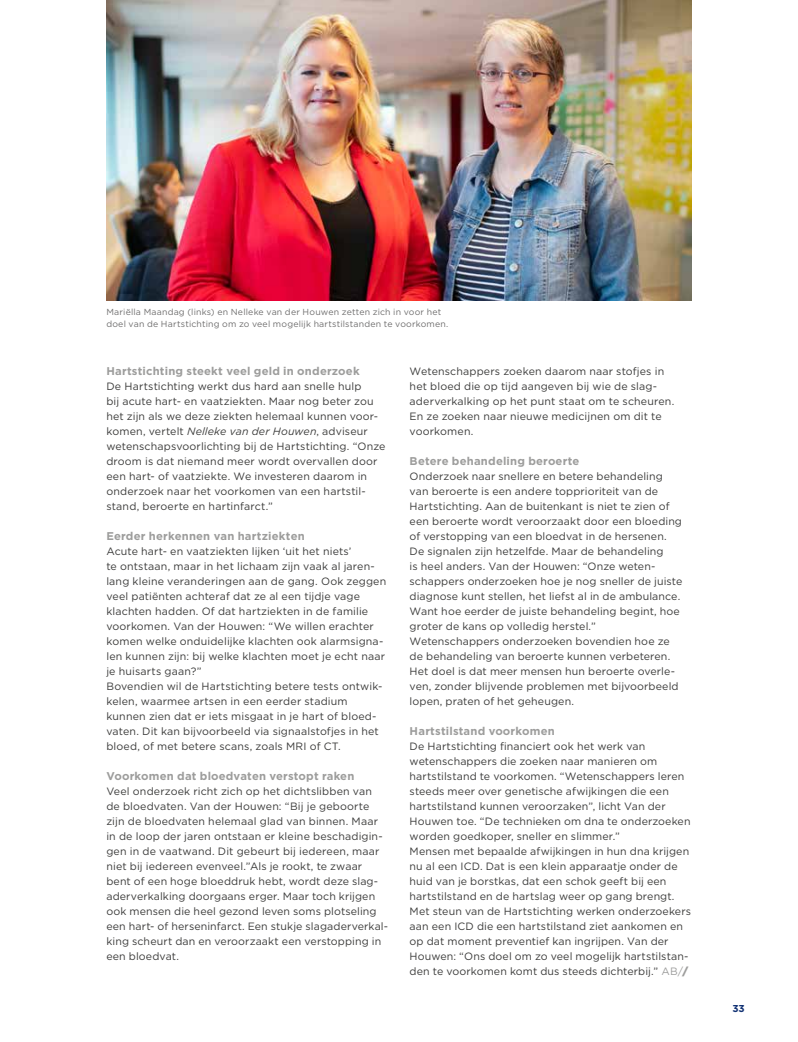
<style>
.page{position:relative;width:798px;height:1042px;background:#fff}
.page>*{position:absolute;margin:0;border:0;box-sizing:border-box;transform-origin:0 0}
.t1{font:700 11.25px "Gotham";letter-spacing:.015em;color:#9d9d9c}
.t2{font:10.62px/15px "Gotham";letter-spacing:.01em;color:#3c3c3b}
.t3{font:700 10px "Gotham";color:#123274}
.t4{font:8.75px/12.5px "Gotham";letter-spacing:.025em;color:#706f6f}
.s1{font-style:italic}
.s2{color:#9d9d9c}
.s3{font-weight:900;color:#9d9d9c}
</style>
<div class="page">
<img style="left:106px;top:0;width:585px;height:300px">
<p class="t4" style="left:106px;top:305px;width:343px">Mariëlla Maandag (links) en Nelleke van der Houwen zetten zich in voor het doel van de Hartstichting om zo veel mogelijk hartstilstanden te voorkomen.</p>
<p class="t1" style="left:106px;top:364px;width:255px">Hartstichting steekt veel geld in onderzoek</p>
<p class="t2" style="left:106px;top:379px;width:280px">De Hartstichting werkt dus hard aan snelle hulp<br>bij acute hart- en vaatziekten. Maar nog beter zou het zijn als we deze ziekten helemaal kunnen voor&shy;komen, vertelt <span class="s1">Nelleke van der Houwen</span>, adviseur wetenschapsvoorlichting bij de Hartstichting. “Onze droom is dat niemand meer wordt overvallen door een hart- of vaatziekte. We investeren daarom in onderzoek naar het voorkomen van een hartstil&shy;stand, beroerte en hartinfarct.”</p>
<p class="t1" style="left:106px;top:529px;width:200px">Eerder herkennen van hartziekten</p>
<p class="t2" style="left:106px;top:544px;width:281px">Acute hart- en vaatziekten lijken ‘uit het niets’<br>te ontstaan, maar in het lichaam zijn vaak al jaren&shy;lang kleine veranderingen aan de gang. Ook zeggen veel patiënten achteraf dat ze al een tijdje vage klachten hadden. Of dat hartziekten in de familie voorkomen. Van der Houwen: “We willen erachter komen welke onduidelijke klachten ook alarmsigna&shy;len kunnen zijn: bij welke klachten moet je echt naar je huisarts gaan?”<br>Bovendien wil de Hartstichting betere tests ontwik&shy;kelen, waarmee artsen in een eerder stadium kunnen zien dat er iets misgaat in je hart of bloed&shy;vaten. Dit kan bijvoorbeeld via signaalstofjes in het bloed, of met betere scans, zoals MRI of CT.</p>
<p class="t1" style="left:106px;top:769px;width:249px">Voorkomen dat bloedvaten verstopt raken</p>
<p class="t2" style="left:106px;top:784px;width:283px">Veel onderzoek richt zich op het dichtslibben van de bloedvaten. Van der Houwen: “Bij je geboorte zijn de bloedvaten helemaal glad van binnen. Maar in de loop der jaren ontstaan er kleine beschadigin&shy;gen in de vaatwand. Dit gebeurt bij iedereen, maar niet bij iedereen evenveel.”Als je rookt, te zwaar bent of een hoge bloeddruk hebt, wordt deze slag&shy;aderverkalking doorgaans erger. Maar toch krijgen ook mensen die heel gezond leven soms plotseling een hart- of herseninfarct. Een stukje slagaderverkal&shy;king scheurt dan en veroorzaakt een verstopping in een bloedvat.</p>
<p class="t2" style="left:409px;top:364px;width:266px">Wetenschappers zoeken daarom naar stofjes in het bloed die op tijd aangeven bij wie de slag&shy;aderverkalking op het punt staat om te scheuren.<br>En ze zoeken naar nieuwe medicijnen om dit te voorkomen.</p>
<p class="t1" style="left:409px;top:454px;width:171px">Betere behandeling beroerte</p>
<p class="t2" style="left:409px;top:469px;width:274px">Onderzoek naar snellere en betere behandeling van beroerte is een andere topprioriteit van de Hartstichting. Aan de buitenkant is niet te zien of een beroerte wordt veroorzaakt door een bloeding of verstopping van een bloedvat in de hersenen.<br>De signalen zijn hetzelfde. Maar de behandeling<br>is heel anders. Van der Houwen: “Onze weten&shy;schappers onderzoeken hoe je nog sneller de juiste diagnose kunt stellen, het liefst al in de ambulance.<br>Want hoe eerder de juiste behandeling begint, hoe groter de kans op volledig herstel.” Wetenschappers onderzoeken bovendien hoe ze de behandeling van beroerte kunnen verbeteren.<br>Het doel is dat meer mensen hun beroerte overle&shy;ven, zonder blijvende problemen met bijvoorbeeld lopen, praten of het geheugen.</p>
<p class="t1" style="left:409px;top:724px;width:146px">Hartstilstand voorkomen</p>
<p class="t2" style="left:409px;top:739px;width:283px">De Hartstichting financiert ook het werk van wetenschappers die zoeken naar manieren om hartstilstand te voorkomen. “Wetenschappers leren steeds meer over genetische afwijkingen die een hartstilstand kunnen veroorzaken”, licht Van der Houwen toe. “De technieken om dna te onderzoeken worden goedkoper, sneller en slimmer.”<br>Mensen met bepaalde afwijkingen in hun dna krijgen nu al een ICD. Dat is een klein apparaatje onder de huid van je borstkas, dat een schok geeft bij een hartstilstand en de hartslag weer op gang brengt.<br>Met steun van de Hartstichting werken onderzoekers aan een ICD die een hartstilstand ziet aankomen en op dat moment preventief kan ingrijpen. Van der Houwen: “Ons doel om zo veel mogelijk hartstilstan&shy;den te voorkomen komt dus steeds dichterbij.” <span class="s2">AB/</span><span class="s3">/</span></p>
<p class="t3" style="left:732px;top:1001px;width:14px">33</p>
</div>
